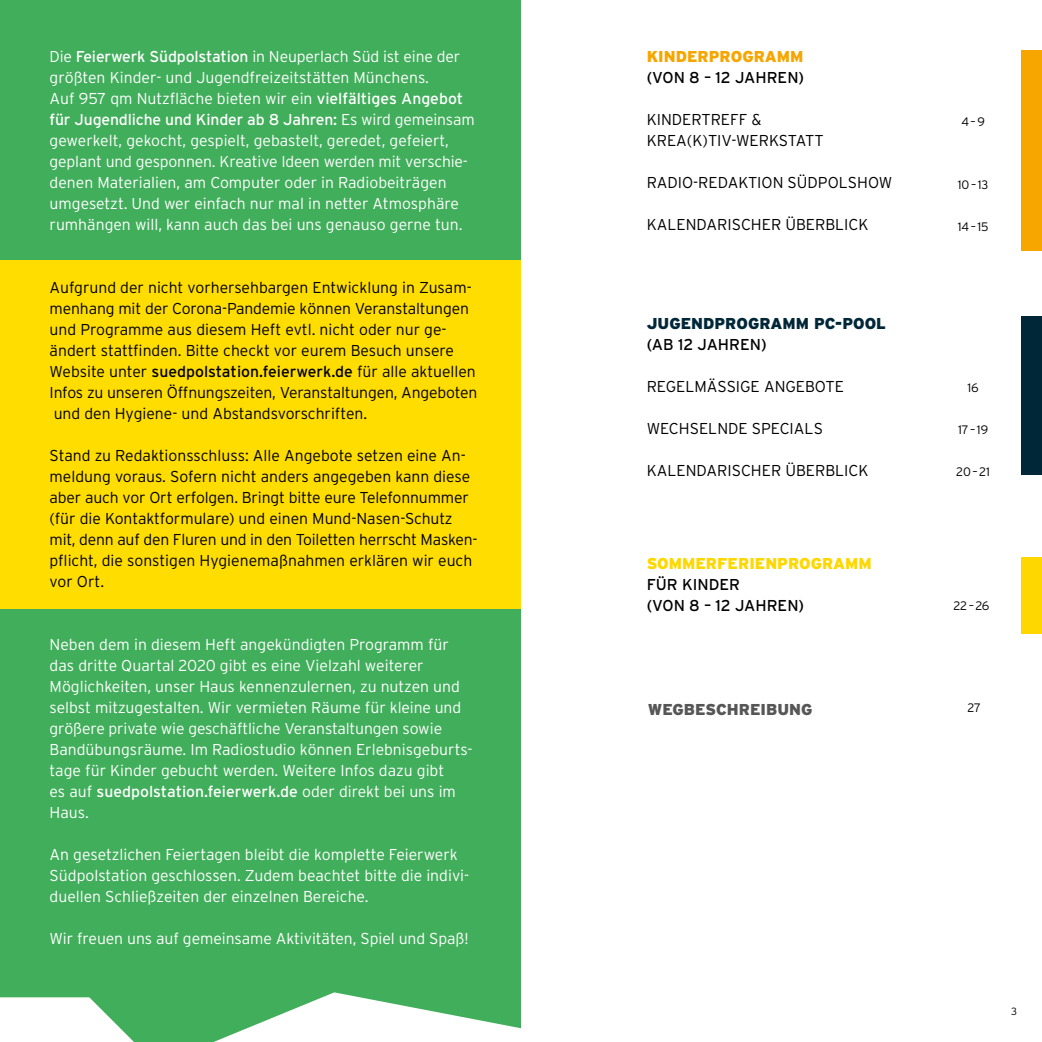
<style>
.page{position:relative;width:1042px;height:1042px;background:#fff}
.page>*{position:absolute;margin:0;border:0;box-sizing:border-box;transform-origin:0 0}
.t1{font:300 15.75px/21px "Interstate";color:#fff}
.t2{font:300 15.75px/21px "Interstate";color:#000}
.t3{font:15.75px/21px "Interstate";color:#000}
.t4{font:900 15.75px "Interstate";color:#002738}
.t5{font:900 15.75px "Interstate";color:#ffd700}
.t6{font:900 15.75px "Interstate";color:#565656}
.t7{font:900 15.75px "Interstate";color:#f7a600}
.t8{font:300 12.25px "Interstate";color:#000}
.t9{font:300 10.5px "Interstate";color:#000}
.s1{font-weight:400}
</style>
<div class="page">
<div style="left:0;top:0;width:521px;height:1042px;background:#41ae5b"></div>
<div style="left:1021px;top:50px;width:21px;height:201px;background:#f7a600"></div>
<div style="left:1021px;top:316px;width:21px;height:159px;background:#002738"></div>
<div style="left:1021px;top:557px;width:21px;height:76px;background:#ffd700"></div>
<svg style="left:0;top:997px;width:134px;height:45px"></svg>
<svg style="left:214px;top:992px;width:307px;height:50px"></svg>
<div style="left:0;top:260px;width:521px;height:349px;background:#fd0"></div>
<p class="t1" style="left:50px;top:46px;width:427px">Die <span class="s1">Feierwerk Südpolstation</span> in Neuperlach Süd ist eine der größten Kinder- und Jugendfreizeitstätten Münchens.<br>Auf 957 qm Nutzfläche bieten wir ein <span class="s1">vielfältiges Angebot für Jugendliche und Kinder ab 8 Jahren:</span> Es wird gemeinsam gewerkelt, gekocht, gespielt, gebastelt, geredet, gefeiert, geplant und gesponnen. Kreative Ideen werden mit verschie&shy;denen Materialien, am Computer oder in Radiobeiträgen umgesetzt. Und wer einfach nur mal in netter Atmosphäre rumhängen will, kann auch das bei uns genauso gerne tun.</p>
<p class="t2" style="left:50px;top:277px;width:429px">Aufgrund der nicht vorhersehbargen Entwicklung in Zusam&shy;menhang mit der Corona-Pandemie können Veranstaltungen und Programme aus diesem Heft evtl. nicht oder nur ge&shy;ändert stattfinden. Bitte checkt vor eurem Besuch unsere Website unter <span class="s1">suedpolstation.feierwerk.de</span> für alle aktuellen Infos zu unseren Öffnungszeiten, Veranstaltungen, Angeboten und den Hygiene- und Abstandsvorschriften.</p>
<p class="t2" style="left:50px;top:445px;width:429px">Stand zu Redaktionsschluss: Alle Angebote setzen eine An&shy;meldung voraus. Sofern nicht anders angegeben kann diese aber auch vor Ort erfolgen. Bringt bitte eure Telefonnummer (für die Kontaktformulare) und einen Mund-Nasen-Schutz mit, denn auf den Fluren und in den Toiletten herrscht Masken&shy;pflicht, die sonstigen Hygienemaßnahmen erklären wir euch vor Ort.</p>
<p class="t1" style="left:50px;top:634px;width:424px">Neben dem in diesem Heft angekündigten Programm für das dritte Quartal 2020 gibt es eine Vielzahl weiterer Möglichkeiten, unser Haus kennenzulernen, zu nutzen und selbst mitzugestalten. Wir vermieten Räume für kleine und größere private wie geschäftliche Veranstaltungen sowie Bandübungsräume. Im Radiostudio können Erlebnisgeburts&shy;tage für Kinder gebucht werden. Weitere Infos dazu gibt<br>es auf <span class="s1">suedpolstation.feierwerk.de</span> oder direkt bei uns im Haus.</p>
<p class="t1" style="left:50px;top:844px;width:421px">An gesetzlichen Feiertagen bleibt die komplette Feierwerk<br>Südpolstation geschlossen. Zudem beachtet bitte die indivi&shy;duellen Schließzeiten der einzelnen Bereiche.</p>
<p class="t1" style="left:50px;top:928px;width:420px">Wir freuen uns auf gemeinsame Aktivitäten, Spiel und Spaß!</p>
<p class="t7" style="left:647px;top:48px;width:158px">KINDERPROGRAMM</p>
<p class="t3" style="left:647px;top:67px;width:159px">(VON 8 – 12 JAHREN)</p>
<p class="t2" style="left:647px;top:109px;width:179px">KINDERTREFF &amp;<br>KREA(K)TIV-WERKSTATT</p>
<p class="t2" style="left:647px;top:172px;width:247px">RADIO-REDAKTION SÜDPOLSHOW</p>
<p class="t2" style="left:647px;top:214px;width:223px">KALENDARISCHER ÜBERBLICK</p>
<p class="t4" style="left:647px;top:314px;width:241px">JUGENDPROGRAMM PC-POOL</p>
<p class="t3" style="left:647px;top:333px;width:121px">(AB 12 JAHREN)</p>
<p class="t2" style="left:647px;top:375px;width:199px">REGELMÄSSIGE ANGEBOTE</p>
<p class="t2" style="left:647px;top:417px;width:178px">WECHSELNDE SPECIALS</p>
<p class="t2" style="left:647px;top:459px;width:223px">KALENDARISCHER ÜBERBLICK</p>
<p class="t5" style="left:647px;top:555px;width:227px">SOMMERFERIENPROGRAMM</p>
<p class="t3" style="left:647px;top:574px;width:159px">FÜR KINDER<br>(VON 8 – 12 JAHREN)</p>
<p class="t6" style="left:648px;top:701px;width:166px">WEGBESCHREIBUNG</p>
<p class="t8" style="left:961px;top:115px;width:25px">4–9</p>
<p class="t8" style="left:958px;top:178px;width:32px">10–13</p>
<p class="t8" style="left:957px;top:220px;width:32px">14–15</p>
<p class="t8" style="left:967px;top:381px;width:13px">16</p>
<p class="t8" style="left:958px;top:423px;width:32px">17–19</p>
<p class="t8" style="left:956px;top:465px;width:35px">20–21</p>
<p class="t8" style="left:953px;top:599px;width:37px">22–26</p>
<p class="t8" style="left:967px;top:701px;width:15px">27</p>
<p class="t9" style="left:1011px;top:1005px;width:7px">3</p>
</div>
